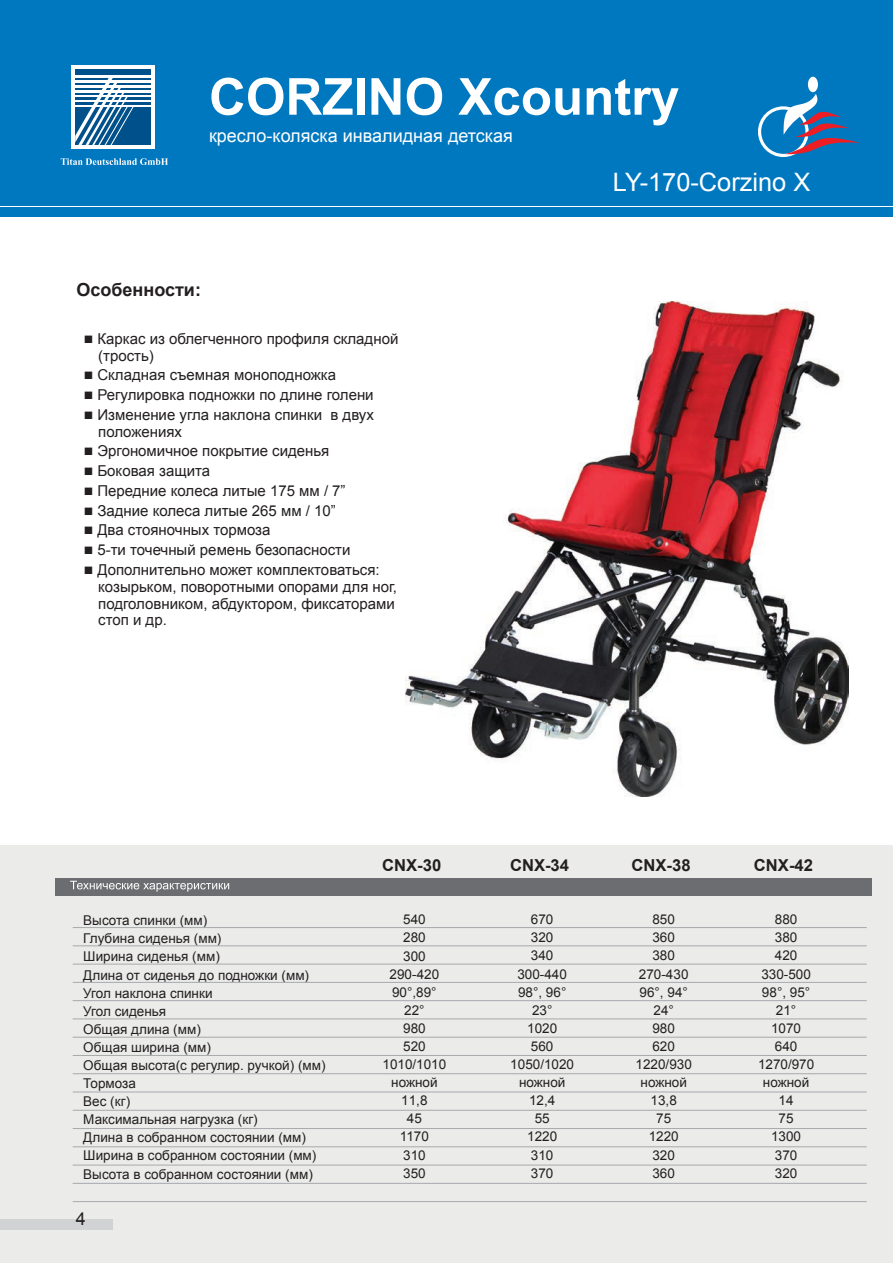
<style>
.page{position:relative;width:893px;height:1263px;background:#fff}
.page>*{position:absolute;margin:0;border:0;box-sizing:border-box;transform-origin:0 0}
.t1{font:700 51px "Arial";color:#fff}
.t2{font:25.35px "Arial";color:#fff}
.t3{font:18px "Arial";color:#fff}
.t4{font:700 18px "Arial";color:#231f20}
.t5{font:18px "Arial";color:#231f20}
.t6{font:700 16.5px "Arial";color:#231f20}
.t7{font:15px/16.8px "Arial";color:#231f20}
.t8{font:13.5px/18.1px "Arial";color:#231f20;text-align:center}
</style>
<div class="page">
<div style="left:0;top:845px;width:893px;height:418px;background:#ebebea"></div>
<hr style="left:73px;top:927px;width:794px;height:1px;background:#a8a9ad">
<hr style="left:73px;top:1201px;width:794px;height:1px;background:#a8a9ad">
<hr style="left:73px;top:945px;width:794px;height:1px;background:#a8a9ad">
<hr style="left:73px;top:964px;width:794px;height:1px;background:#a8a9ad">
<hr style="left:73px;top:982px;width:794px;height:1px;background:#a8a9ad">
<hr style="left:73px;top:1000px;width:794px;height:1px;background:#a8a9ad">
<hr style="left:73px;top:1018px;width:794px;height:1px;background:#a8a9ad">
<hr style="left:73px;top:1037px;width:794px;height:1px;background:#a8a9ad">
<hr style="left:73px;top:1055px;width:794px;height:1px;background:#a8a9ad">
<hr style="left:73px;top:1073px;width:794px;height:1px;background:#a8a9ad">
<hr style="left:73px;top:1091px;width:794px;height:1px;background:#a8a9ad">
<hr style="left:73px;top:1110px;width:794px;height:1px;background:#a8a9ad">
<hr style="left:73px;top:1128px;width:794px;height:1px;background:#a8a9ad">
<hr style="left:73px;top:1146px;width:794px;height:1px;background:#a8a9ad">
<hr style="left:73px;top:1165px;width:794px;height:1px;background:#a8a9ad">
<hr style="left:73px;top:1183px;width:794px;height:1px;background:#a8a9ad">
<div style="left:55px;top:878px;width:817px;height:17px;background:#6c6d70"></div>
<svg style="left:70px;top:881px;width:159px;height:11px"></svg>
<div style="left:0;top:0;width:893px;height:205px;background:#0078bf"></div>
<div style="left:71px;top:65px;width:83px;height:83px;background:#fff"></div>
<div style="left:75px;top:70px;width:75px;height:75px;background:#00518b"></div>
<hr style="left:75px;top:75px;width:76px;height:2px;background:#fff">
<hr style="left:75px;top:80px;width:76px;height:2px;background:#fff">
<hr style="left:75px;top:85px;width:76px;height:2px;background:#fff">
<hr style="left:75px;top:90px;width:76px;height:2px;background:#fff">
<hr style="left:75px;top:95px;width:76px;height:2px;background:#fff">
<hr style="left:75px;top:101px;width:76px;height:1px;background:#fff">
<hr style="left:75px;top:106px;width:76px;height:1px;background:#fff">
<svg style="left:75px;top:77px;width:59px;height:68px"></svg>
<div style="left:0;top:208px;width:893px;height:9px;background:#0078bf"></div>
<div style="left:758px;top:106px;width:51px;height:51px;border:3px solid #fff;border-radius:50%"></div>
<div style="left:808px;top:77px;width:10px;height:15px;background:#fff;border-radius:50%"></div>
<svg style="left:782px;top:91px;width:78px;height:64px"></svg>
<svg style="left:61px;top:158px;width:107px;height:7px"></svg>
<div style="left:0;top:1219px;width:113px;height:11px;background:#d1d2d4"></div>
<img style="left:406px;top:301px;width:443px;height:495px">
<img style="left:731px;top:347px;width:8px;height:10px">
<img style="left:731px;top:354px;width:6px;height:10px">
<img style="left:705px;top:346px;width:26px;height:20px">
<h1 class="t1" style="left:209px;top:78px;width:472px">CORZINO Xcountry</h1>
<h3 class="t3" style="left:209px;top:129px;width:305px">кресло-коляска инвалидная детская</h3>
<h2 class="t2" style="left:613px;top:173px;width:199px">LY-170-Corzino X</h2>
<h3 class="t4" style="left:76px;top:283px;width:126px">Особенности:</h3>
<p class="t7" style="left:98px;top:331px;width:302px;text-indent:-14px">■ Каркас из облегченного профиля складной (трость)</p>
<p class="t7" style="left:84px;top:368px;width:254px">■ Складная съемная моноподножка</p>
<p class="t7" style="left:84px;top:388px;width:291px">■ Регулировка подножки по длине голени</p>
<p class="t7" style="left:98px;top:407px;width:277px;text-indent:-14px">■ Изменение угла наклона спинки в двух положениях</p>
<p class="t7" style="left:84px;top:444px;width:247px">■ Эргономичное покрытие сиденья</p>
<p class="t7" style="left:84px;top:464px;width:128px">■ Боковая защита</p>
<p class="t7" style="left:84px;top:484px;width:263px">■ Передние колеса литые 175 мм / 7”</p>
<p class="t7" style="left:84px;top:503px;width:254px">■ Задние колеса литые 265 мм / 10”</p>
<p class="t7" style="left:84px;top:523px;width:188px">■ Два стояночных тормоза</p>
<p class="t7" style="left:84px;top:543px;width:268px">■ 5-ти точечный ремень безопасности</p>
<p class="t7" style="left:98px;top:563px;width:300px;text-indent:-14px">■ Дополнительно может комплектоваться: козырьком, поворотными опорами для ног, подголовником, абдуктором, фиксаторами стоп и др.</p>
<p class="t8" style="left:83px;top:913px;width:244px;text-align:left">Высота спинки (мм)<br>Глубина сиденья (мм)<br>Ширина сиденья (мм)<br>Длина от сиденья до подножки (мм)<br>Угол наклона спинки<br>Угол сиденья<br>Общая длина (мм)<br>Общая ширина (мм)<br>Общая высота(с регулир. ручкой) (мм)<br>Тормоза<br>Вес (кг)<br>Максимальная нагрузка (кг)<br>Длина в собранном состоянии (мм)<br>Ширина в собранном состоянии (мм)<br>Высота в собранном состоянии (мм)</p>
<h3 class="t5" style="left:76px;top:1212px;width:12px">4</h3>
<p class="t6" style="left:382px;top:859px;width:61px">CNX-30</p>
<p class="t8" style="left:382px;top:912px;width:65px">540<br>280<br>300<br>290-420<br>90°,89°<br>22°<br>980<br>520<br>1010/1010 ножной<br>11,8<br>45<br>1170<br>310<br>350</p>
<p class="t6" style="left:510px;top:859px;width:61px">CNX-34</p>
<p class="t8" style="left:510px;top:912px;width:65px">670<br>320<br>340<br>300-440<br>98°, 96°<br>23°<br>1020<br>560<br>1050/1020 ножной<br>12,4<br>55<br>1220<br>310<br>370</p>
<p class="t6" style="left:631px;top:859px;width:61px">CNX-38</p>
<p class="t8" style="left:636px;top:912px;width:58px">850<br>360<br>380<br>270-430<br>96°, 94°<br>24°<br>980<br>620<br>1220/930 ножной<br>13,8<br>75<br>1220<br>320<br>360</p>
<p class="t6" style="left:754px;top:859px;width:61px">CNX-42</p>
<p class="t8" style="left:758px;top:912px;width:58px">880<br>380<br>420<br>330-500<br>98°, 95°<br>21°<br>1070<br>640<br>1270/970 ножной<br>14<br>75<br>1300<br>370<br>320</p>
</div>
